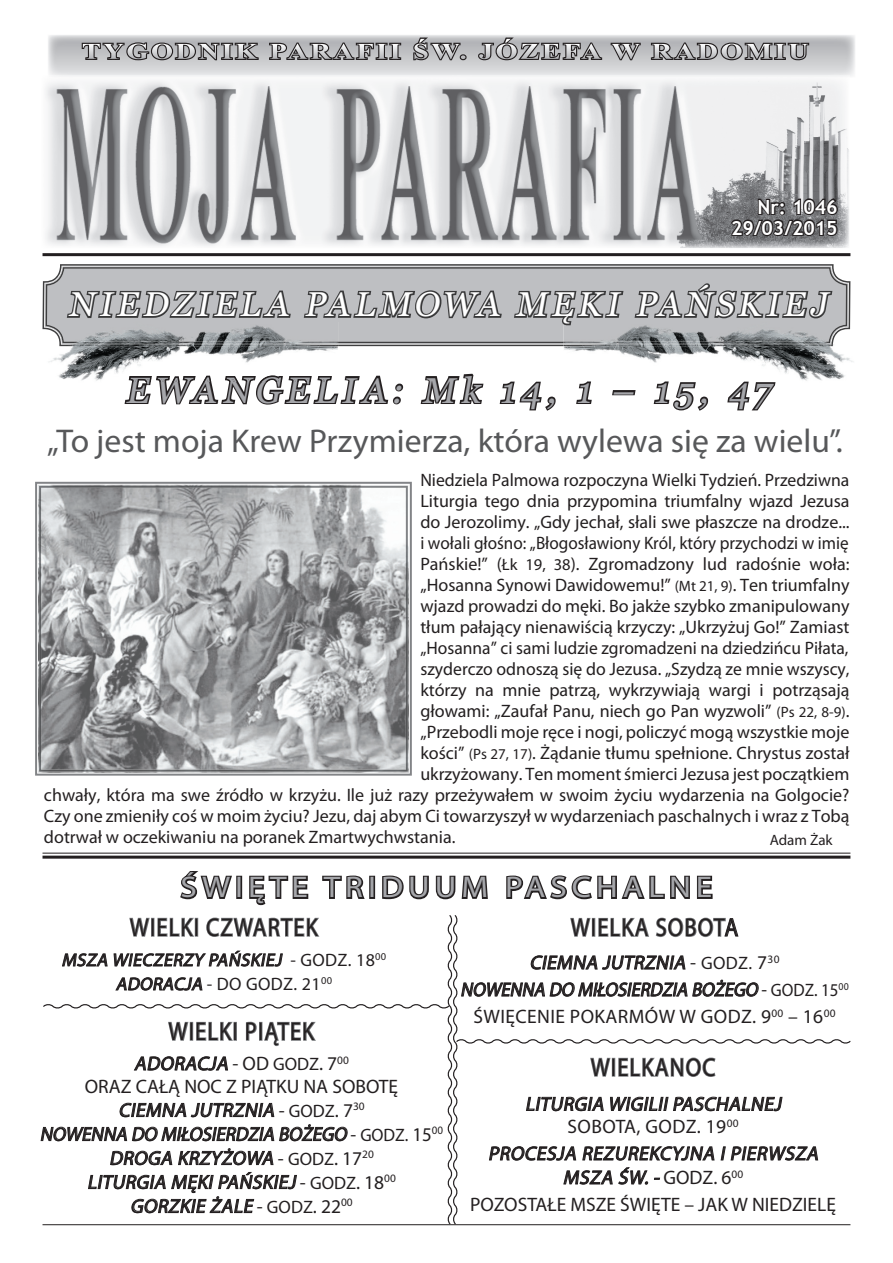
<style>
.page{position:relative;width:893px;height:1263px;background:#fff}
.page>*{position:absolute;margin:0;border:0;box-sizing:border-box;transform-origin:0 0}
.t1{font:italic 36px "Georgia";color:#a5a6aa}
.t2{font:italic 34.5px "Georgia";color:#fff}
.t3{font:33px "Myriad Pro";color:#57585a}
.t4{font:30px "Myriad Pro";letter-spacing:.15em;color:#a5a6aa;scale:1.11 1}
.t5{font:25.8px "Myriad Pro";letter-spacing:.05em;color:#231f20;scale:.87 1}
.t6{font:700 22.5px "Times New Roman";letter-spacing:.09em;color:#fff;scale:1.26 1}
.t7{font:italic 19.5px/23.7px "Myriad Pro";color:#231f20;text-align:center}
.t8{font:19.5px "Myriad Pro";color:#231f20}
.t9{font:700 19.5px/21px "Trebuchet MS";color:#fff;text-align:right}
.t10{font:18px "Myriad Pro";color:#231f20}
.t11{font:18px "Myriad Pro";color:#231f20;scale:.95 1}
.t12{font:italic 18px/24px "Myriad Pro";color:#231f20;text-align:center}
.t13{font:15px "Myriad Pro";color:#231f20}
.s1{font-size:16.5px}
.s2{font-size:15px}
.s3{font-style:normal}
.s4{font-style:normal;font-size:18px}
</style>
<div class="page">
<img style="left:45px;top:80px;width:804px;height:168px">
<hr style="left:48px;top:75px;width:801px;height:3px;background:#f5f5f6">
<hr style="left:43px;top:253px;width:807px;height:3px;background:#231f20">
<svg style="left:46px;top:267px;width:801px;height:76px;background:#bbbbbe"></svg>
<svg style="left:421px;top:374px;width:354px;height:37px"></svg>
<svg style="left:81px;top:41px;width:179px;height:21px;background:#807f81"></svg>
<svg style="left:268px;top:41px;width:134px;height:20px;background:#7b797c"></svg>
<svg style="left:412px;top:36px;width:56px;height:26px"></svg>
<svg style="left:476px;top:36px;width:127px;height:26px;background:#8a898b"></svg>
<svg style="left:609px;top:41px;width:33px;height:21px"></svg>
<svg style="left:650px;top:36px;width:160px;height:26px;background:#8c8b8d"></svg>
<svg style="left:729px;top:197px;width:110px;height:40px;background:#545355"></svg>
<svg style="left:35px;top:482px;width:377px;height:294px;background:#adafb0"></svg>
<img style="left:39px;top:486px;width:369px;height:286px">
<img style="left:49px;top:346px;width:289px;height:35px">
<img style="left:47px;top:322px;width:255px;height:21px">
<svg style="left:125px;top:375px;width:279px;height:30px"></svg>
<img style="left:203px;top:377px;width:51px;height:5px">
<img style="left:266px;top:375px;width:66px;height:2px">
<img style="left:259px;top:377px;width:79px;height:5px">
<img style="left:260px;top:377px;width:72px;height:5px">
<img style="left:563px;top:322px;width:290px;height:59px">
<img style="left:625px;top:322px;width:222px;height:21px">
<img style="left:563px;top:375px;width:212px;height:7px">
<img style="left:587px;top:382px;width:162px;height:1px">
<svg style="left:65px;top:264px;width:227px;height:84px;background:#999a9d"></svg>
<svg style="left:302px;top:238px;width:201px;height:110px"></svg>
<svg style="left:512px;top:264px;width:113px;height:91px;background:#a4a5a7"></svg>
<svg style="left:633px;top:253px;width:201px;height:95px;background:#9c9ea0"></svg>
<svg style="left:40px;top:852px;width:811px;height:373px"></svg>
<p class="t6" style="left:82px;top:36px;width:578px">TYGODNIK PARAFII ŚW. JÓZEFA W RADOMIU</p>
<p class="t9" style="left:731px;top:196px;width:108px">Nr: 1046<br>29/03/2015</p>
<h2 class="t2" style="left:68px;top:285px;width:768px">NIEDZIELA PALMOWA MĘKI PAŃSKIEJ</h2>
<h1 class="t1" style="left:125px;top:370px;width:654px">EWANGELIA: Mk 14, 1 – 15, 47</h1>
<h3 class="t3" style="left:47px;top:423px;width:797px">„To jest moja Krew Przymierza, która wylewa się za wielu”.</h3>
<p class="t10" style="left:420px;top:470px;width:430px">Niedziela Palmowa rozpoczyna Wielki Tydzień. Przedziwna</p>
<p class="t10" style="left:420px;top:491px;width:431px">Liturgia tego dnia przypomina triumfalny wjazd Jezusa</p>
<p class="t10" style="left:420px;top:512px;width:431px">do Jerozolimy. „Gdy jechał, słali swe płaszcze na drodze...</p>
<p class="t11" style="left:420px;top:533px;width:452px">i wołali głośno: „Błogosławiony Król, który przychodzi w imię</p>
<p class="t10" style="left:420px;top:554px;width:431px">Pańskie!” (<span class="s1">Łk 19, 38</span>). Zgromadzony lud radośnie woła:</p>
<p class="t10" style="left:420px;top:575px;width:431px">„Hosanna Synowi Dawidowemu!” <span class="s2">(Mt 21, 9)</span>. Ten triumfalny</p>
<p class="t10" style="left:420px;top:596px;width:431px">wjazd prowadzi do męki. Bo jakże szybko zmanipulowany</p>
<p class="t10" style="left:420px;top:617px;width:431px">tłum pałający nienawiścią krzyczy: „Ukrzyżuj Go!” Zamiast</p>
<p class="t10" style="left:420px;top:638px;width:430px">„Hosanna” ci sami ludzie zgromadzeni na dziedzińcu Piłata,</p>
<p class="t10" style="left:420px;top:659px;width:431px">szyderczo odnoszą się do Jezusa. „Szydzą ze mnie wszyscy,</p>
<p class="t10" style="left:420px;top:680px;width:431px">którzy na mnie patrzą, wykrzywiają wargi i potrząsają</p>
<p class="t10" style="left:420px;top:701px;width:431px">głowami: „Zaufał Panu, niech go Pan wyzwoli” <span class="s2">(Ps 22, 8-9)</span>.</p>
<p class="t10" style="left:420px;top:722px;width:431px">„Przebodli moje ręce i nogi, policzyć mogą wszystkie moje</p>
<p class="t10" style="left:420px;top:743px;width:431px">kości” <span class="s2">(Ps 27, 17)</span>. Żądanie tłumu spełnione. Chrystus został</p>
<p class="t10" style="left:420px;top:764px;width:431px">ukrzyżowany. Ten moment śmierci Jezusa jest początkiem</p>
<p class="t10" style="left:44px;top:785px;width:807px">chwały, która ma swe źródło w krzyżu. Ile już razy przeżywałem w swoim życiu wydarzenia na Golgocie?</p>
<p class="t10" style="left:44px;top:806px;width:807px">Czy one zmieniły coś w moim życiu? Jezu, daj abym Ci towarzyszył w wydarzeniach paschalnych i wraz z Tobą</p>
<p class="t10" style="left:44px;top:827px;width:413px">dotrwał w oczekiwaniu na poranek Zmartwychwstania.</p>
<p class="t13" style="left:770px;top:832px;width:64px">Adam Żak</p>
<h3 class="t4" style="left:181px;top:871px;width:480px">ŚWIĘTE TRIDUUM PASCHALNE</h3>
<h3 class="t5" style="left:130px;top:913px;width:218px">WIELKI CZWARTEK</h3>
<p class="t12" style="left:62px;top:948px;width:326px">MSZA WIECZERZY PAŃSKIEJ <span class="s3">- G O D Z . 1 8</span> <sup>0</sup> <sup>0<br></sup>ADORACJA <span class="s3">- DO GODZ. 21</span><sup>00</sup></p>
<h3 class="t5" style="left:169px;top:1017px;width:169px">WIELKI PIĄTEK</h3>
<p class="t7" style="left:40px;top:1052px;width:405px">ADORACJA <span class="s3">- OD</span> <span class="s4">GODZ</span><span class="s3">. 7</span><sup>00<br></sup><span class="s3">ORAZ CAŁĄ NOC Z PIĄTKU NA SOBOTĘ<br></span>CIEMNA JUTRZNIA <span class="s3">-</span> <span class="s4">G O DZ</span> <span class="s3">. 7</span> <sup>3</sup> <sup>0<br></sup>NOWENNA DO MIŁOSIERDZIA BOŻEGO <span class="s3">-</span> <span class="s4">G O D Z .</span> <span class="s3">1 5</span> <sup>0</sup> <sup>0<br></sup>DROGA KRZYŻOWA <span class="s3">-</span> <span class="s4">G O D Z</span> <span class="s3">. 1 7</span> <sup>2</sup> <sup>0<br></sup>LITURGIA MĘKIPAŃSKIEJ <span class="s3">-</span> <span class="s4">G O D Z</span> <span class="s3">. 1 8</span> <sup>0</sup> <sup>0<br></sup>GORZKIE ŻALE <span class="s3">-</span> <span class="s4">G O D Z</span> <span class="s3">. 2 2</span> <sup>0</sup> <sup>0</sup></p>
<h3 class="t5" style="left:571px;top:913px;width:194px">WIELKA SOBOTA</h3>
<p class="t7" style="left:460px;top:949px;width:390px;line-height:27px">CIEMNA JUTRZNIA <span class="s3">-</span> <span class="s4">G O D Z .</span> <span class="s3">7</span> <sup>3</sup> <sup>0<br></sup>NOWENNA DO MIŁOSIERDZIA BOŻEGO <span class="s3">-</span> <span class="s4">G O D Z . 1 5</span> <sup>0</sup> <sup>0<br></sup><span class="s3">ŚWIĘCENIE POKARMÓW W GODZ. 9</span><sup>00</sup> <span class="s3">– 16</span><sup>00</sup></p>
<h3 class="t5" style="left:591px;top:1053px;width:145px">WIELKANOC</h3>
<p class="t7" style="left:525px;top:1093px;width:261px;line-height:22.5px">LITURGIA WIGILIIPASCHALNEJ<br><span class="s3">SOBOTA, GODZ. 19</span><sup>00</sup></p>
<p class="t7" style="left:488px;top:1142px;width:335px">PROCESJA REZUREKCYJNA I PIERWSZA<br>MSZA ŚW.-<span class="s3">GODZ. 6</span><sup>00</sup></p>
<p class="t8" style="left:470px;top:1194px;width:367px">POZOSTAŁE MSZE ŚWIĘTE – JAK W NIEDZIELĘ</p>
</div>
